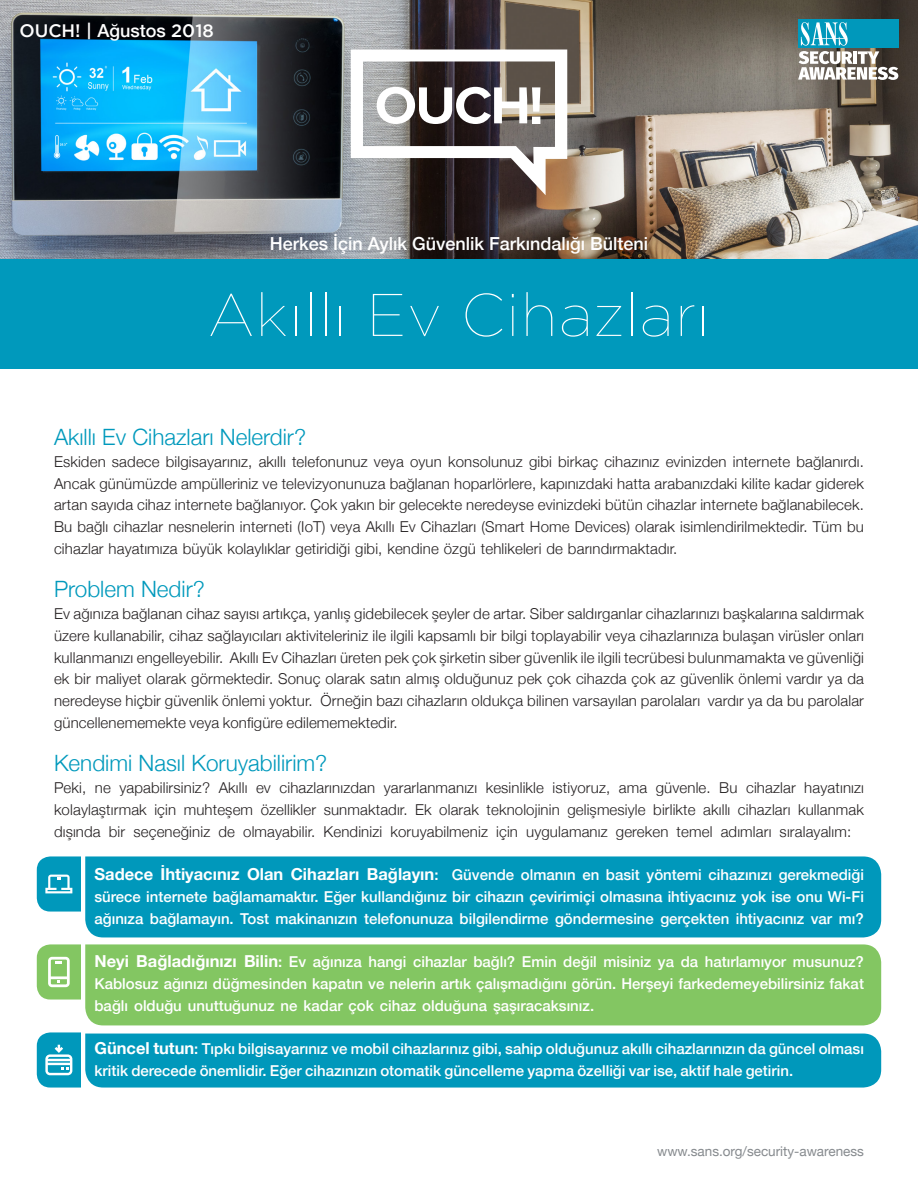
<style>
.page{position:relative;width:918px;height:1188px;background:#fff}
.page>*{position:absolute;margin:0;border:0;box-sizing:border-box;transform-origin:0 0}
.t1{font:100 60px "Gotham";letter-spacing:.025em;color:#fff}
.MainText{font:300 22.5px "Helvetica Neue";color:#0099bc}
.t2{font:500 18px "Helvetica Neue";color:#fff}
.t3{font:500 18px "Gotham";color:#fff}
.MainText-2{font:700 16.5px "Helvetica Neue";color:#fff}
.MainText-3{font:300 15px/21.8px "Helvetica Neue";letter-spacing:.01em;color:#231f20;text-align:justify}
.MainText-4{font:500 15px/21.8px "Helvetica Neue";color:#fff}
.t4{font:13.5px "Helvetica Neue";color:#868a8e}
.s1{font-family:"Helvetica Neue"}
.s2{font-weight:500;font-size:15px}
.s3{font-weight:700;font-size:16.5px}
</style>
<div class="page">
<div style="left:85px;top:856px;width:796px;height:81px;background:#0098bb"></div>
<div style="left:85px;top:944px;width:796px;height:81px;background:#83c662"></div>
<img style="left:0;top:0;width:918px;height:259px">
<div style="left:0;top:259px;width:918px;height:110px;background:#0099bc"></div>
<svg style="left:351px;top:50px;width:216px;height:145px"></svg>
<div style="left:798px;top:19px;width:100px;height:29px;background:#0098bb"></div>
<svg style="left:798px;top:22px;width:100px;height:58px"></svg>
<svg style="left:37px;top:856px;width:44px;height:56px;background:#21a5c3"></svg>
<svg style="left:37px;top:944px;width:44px;height:56px;background:#98cf7d"></svg>
<svg style="left:37px;top:1032px;width:844px;height:56px;background:#0d9dbe"></svg>
<p class="t3" style="left:19px;top:20px;width:196px">OUCH! | <span class="s1">Ağustos</span> 2018</p>
<p class="t2" style="left:270px;top:229px;width:380px">Herkes İçin Aylık Güvenlik Farkındalığı Bülteni</p>
<p class="t1" style="left:208px;top:283px;width:503px">Akıllı Ev Cihazları</p>
<p class="MainText" style="left:54px;top:419px;width:254px">Akıllı Ev Cihazları Nelerdir?</p>
<p class="MainText-3" style="left:54px;top:450px;width:812px">Eskiden sadece bilgisayarınız, akıllı telefonunuz veya oyun konsolunuz gibi birkaç cihazınız evinizden internete bağlanırdı.<br>Ancak günümüzde ampülleriniz ve televizyonunuza bağlanan hoparlörlere, kapınızdaki hatta arabanızdaki kilite kadar giderek artan sayıda cihaz internete bağlanıyor. Çok yakın bir gelecekte neredeyse evinizdeki bütün cihazlar internete bağlanabilecek.<br>Bu bağlı cihazlar nesnelerin interneti (IoT) veya Akıllı Ev Cihazları (Smart Home Devices) olarak isimlendirilmektedir. Tüm bu cihazlar hayatımıza büyük kolaylıklar getiridiği gibi, kendine özgü tehlikeleri de barındırmaktadır.</p>
<p class="MainText" style="left:54px;top:571px;width:152px">Problem Nedir?</p>
<p class="MainText-3" style="left:54px;top:602px;width:812px;text-align:right">Ev ağınıza bağlanan cihaz sayısı artıkça, yanlış gidebilecek şeyler de artar. Siber saldırganlar cihazlarınızı başkalarına saldırmak üzere kullanabilir, cihaz sağlayıcıları aktiviteleriniz ile ilgili kapsamlı bir bilgi toplayabilir veya cihazlarınıza bulaşan virüsler onları kullanmanızı engelleyebilir. Akıllı Ev Cihazları üreten pek çok şirketin siber güvenlik ile ilgili tecrübesi bulunmamakta ve güvenliği ek bir maliyet olarak görmektedir. Sonuç olarak satın almış olduğunuz pek çok cihazda çok az güvenlik önlemi vardır ya da vardır ya da bu parolalar</p>
<p class="MainText-3" style="left:320px;top:689px;width:381px">Örneğin bazı cihazların oldukça bilinen varsayılan parolaları</p>
<p class="MainText-3" style="left:54px;top:689px;width:345px">neredeyse hiçbir güvenlik önlemi yoktur. güncellenememekte veya konfigüre edilememektedir.</p>
<p class="MainText" style="left:54px;top:745px;width:275px">Kendimi Nasıl Koruyabilirim?</p>
<p class="MainText-3" style="left:54px;top:776px;width:34px">Peki,</p>
<p class="MainText-3" style="left:95px;top:776px;width:17px">ne</p>
<p class="MainText-3" style="left:119px;top:776px;width:92px">yapabilirsiniz?</p>
<p class="MainText-3" style="left:219px;top:776px;width:30px">Akıllı</p>
<p class="MainText-3" style="left:256px;top:776px;width:16px">ev</p>
<p class="MainText-3" style="left:279px;top:776px;width:97px">cihazlarınızdan</p>
<p class="MainText-3" style="left:384px;top:776px;width:95px">yararlanmanızı</p>
<p class="MainText-3" style="left:486px;top:776px;width:60px">kesinlikle</p>
<p class="MainText-3" style="left:553px;top:776px;width:59px">istiyoruz,</p>
<p class="MainText-3" style="left:619px;top:776px;width:30px">ama</p>
<p class="MainText-3" style="left:656px;top:776px;width:56px">güvenle.</p>
<p class="MainText-3" style="left:719px;top:776px;width:20px">Bu</p>
<p class="MainText-3" style="left:746px;top:776px;width:51px">cihazlar</p>
<p class="MainText-3" style="left:804px;top:776px;width:61px">hayatınızı</p>
<p class="MainText-3" style="left:54px;top:798px;width:94px">kolaylaştırmak</p>
<p class="MainText-3" style="left:154px;top:798px;width:23px">için</p>
<p class="MainText-3" style="left:184px;top:798px;width:71px">muhteşem</p>
<p class="MainText-3" style="left:261px;top:798px;width:57px">özellikler</p>
<p class="MainText-3" style="left:324px;top:798px;width:85px">sunmaktadır.</p>
<p class="MainText-3" style="left:415px;top:798px;width:18px">Ek</p>
<p class="MainText-3" style="left:439px;top:798px;width:41px">olarak</p>
<p class="MainText-3" style="left:487px;top:798px;width:75px">teknolojinin</p>
<p class="MainText-3" style="left:567px;top:798px;width:80px">gelişmesiyle</p>
<p class="MainText-3" style="left:653px;top:798px;width:44px">birlikte</p>
<p class="MainText-3" style="left:703px;top:798px;width:29px">akıllı</p>
<p class="MainText-3" style="left:738px;top:798px;width:54px">cihazları</p>
<p class="MainText-3" style="left:798px;top:798px;width:67px">kullanmak</p>
<p class="MainText-3" style="left:54px;top:819px;width:48px">dışında</p>
<p class="MainText-3" style="left:109px;top:819px;width:18px">bir</p>
<p class="MainText-3" style="left:133px;top:819px;width:78px">seçeneğiniz</p>
<p class="MainText-3" style="left:218px;top:819px;width:18px">de</p>
<p class="MainText-3" style="left:243px;top:819px;width:74px">olmayabilir.</p>
<p class="MainText-3" style="left:324px;top:819px;width:60px">Kendinizi</p>
<p class="MainText-3" style="left:390px;top:819px;width:99px">koruyabilmeniz</p>
<p class="MainText-3" style="left:496px;top:819px;width:23px">için</p>
<p class="MainText-3" style="left:526px;top:819px;width:83px">uygulamanız</p>
<p class="MainText-3" style="left:616px;top:819px;width:54px">gereken</p>
<p class="MainText-3" style="left:677px;top:819px;width:37px">temel</p>
<p class="MainText-3" style="left:721px;top:819px;width:52px">adımları</p>
<p class="MainText-3" style="left:780px;top:819px;width:73px">sıralayalım:</p>
<p class="MainText-2" style="left:94px;top:861px;width:346px">Sadece İhtiyacınız Olan Cihazları Bağlayın<span class="s2">:</span></p>
<p class="MainText-4" style="left:94px;top:885px;width:771px">sürece internete bağlamamaktır. Eğer kullandığınız bir cihazın çevirimiçi olmasına ihtiyacınız yok ise onu Wi-Fi ağınıza bağlamayın. Tost makinanızın telefonunuza bilgilendirme göndermesine gerçekten ihtiyacınız var mı?</p>
<p class="MainText-4" style="left:94px;top:950px;width:771px;text-align:justify"><span class="s3">Neyi Bağladığınızı Bilin</span>: Ev ağınıza hangi cihazlar bağlı? Emin değil misiniz ya da hatırlamıyor musunuz?<br>Kablosuz ağınızı düğmesinden kapatın ve nelerin artık çalışmadığını görün. Herşeyi farkedemeyebilirsiniz fakat bağlı olduğu unuttuğunuz ne kadar çok cihaz olduğuna şaşıracaksınız.</p>
<p class="MainText-4" style="left:94px;top:1037px;width:771px"><span class="s3">Güncel tutun</span>: Tıpkı bilgisayarınız ve mobil cihazlarınız gibi, sahip olduğunuz akıllı cihazlarınızın da güncel olması kritik derecede önemlidir. Eğer cihazınızın otomatik güncelleme yapma özelliği var ise, aktif hale getirin.</p>
<p class="MainText-4" style="left:452px;top:863px;width:414px">Güvende olmanın en basit yöntemi cihazınızı gerekmediği</p>
<p class="t4" style="left:657px;top:1142px;width:208px">www.sans.org/security-awareness</p>
</div>
